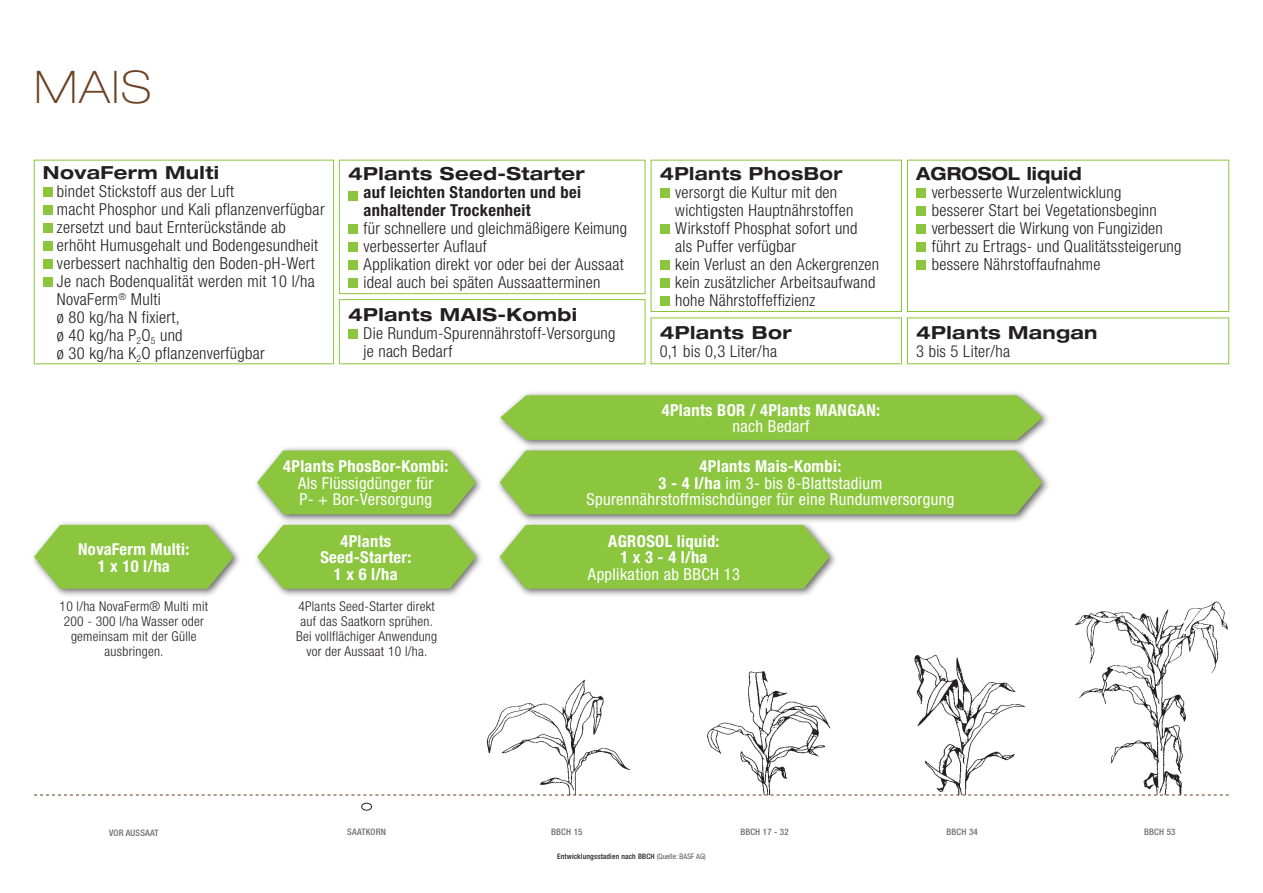
<style>
.page{position:relative;width:1263px;height:893px;background:#fff}
.page>*{position:absolute;margin:0;border:0;box-sizing:border-box;transform-origin:0 0}
.t1{font:100 expanded 45px "Helvetica Neue";color:#6d4122}
.t2{font:700 expanded 18px "Helvetica Neue";letter-spacing:.02em;color:#231f20}
.t3{font:700 expanded 18px "Helvetica Neue";letter-spacing:.02em;color:#231f20;scale:.95 1}
.t4{font:300 condensed 16.5px "Helvetica Neue";letter-spacing:.015em;color:#231f20}
.t5{font:300 condensed 16.5px "Helvetica Neue LT Pro";letter-spacing:.02em;color:#231f20}
.t6{font:condensed 16.5px "Helvetica Neue";letter-spacing:.02em;color:#fff}
.t7{font:700 condensed 16.5px "Helvetica Neue";letter-spacing:.02em;color:#fff}
.t8{font:700 condensed 16.5px "Helvetica Neue";letter-spacing:.02em;color:#231f20}
.t9{font:300 condensed 13.5px "Helvetica Neue";letter-spacing:.02em;color:#231f20}
.t10{font:300 condensed 13.5px "Helvetica Neue LT Pro";letter-spacing:.02em;color:#231f20}
.t11{font:500 condensed 9px "Helvetica Neue";letter-spacing:.02em;color:#6c6d70}
.t12{font:500 condensed 7.5px "Helvetica Neue";letter-spacing:.02em;color:#231f20}
.s1{font-weight:700}
.s2{font-weight:300}
</style>
<div class="page">
<div style="left:651px;top:318px;width:251px;height:46px;border:1px solid #8bc63e"></div>
<div style="left:907px;top:318px;width:322px;height:46px;border:1px solid #8bc63e"></div>
<div style="left:916px;top:188px;width:10px;height:10px;background:#8bc63e"></div>
<div style="left:916px;top:206px;width:10px;height:10px;background:#8bc63e"></div>
<div style="left:916px;top:224px;width:10px;height:10px;background:#8bc63e"></div>
<div style="left:916px;top:242px;width:10px;height:10px;background:#8bc63e"></div>
<div style="left:916px;top:260px;width:10px;height:10px;background:#8bc63e"></div>
<div style="left:907px;top:160px;width:322px;height:152px;border:1px solid #8bc63e"></div>
<div style="left:348px;top:329px;width:10px;height:10px;background:#8bc63e"></div>
<div style="left:339px;top:299px;width:306px;height:65px;border:1px solid #8bc63e"></div>
<img style="left:707px;top:671px;width:124px;height:123px">
<img style="left:1074px;top:601px;width:154px;height:193px">
<img style="left:914px;top:655px;width:111px;height:139px">
<img style="left:486px;top:679px;width:145px;height:115px">
<svg style="left:34px;top:794px;width:1195px;height:1px"></svg>
<div style="left:361px;top:803px;width:11px;height:7px;border:1px solid #231f20;border-radius:50%"></div>
<div style="left:660px;top:188px;width:9px;height:10px;background:#8bc63e"></div>
<div style="left:660px;top:224px;width:9px;height:10px;background:#8bc63e"></div>
<div style="left:660px;top:260px;width:9px;height:10px;background:#8bc63e"></div>
<div style="left:660px;top:278px;width:9px;height:10px;background:#8bc63e"></div>
<div style="left:660px;top:296px;width:9px;height:10px;background:#8bc63e"></div>
<div style="left:651px;top:160px;width:251px;height:152px;border:1px solid #8bc63e"></div>
<div style="left:348px;top:191px;width:10px;height:10px;background:#8bc63e"></div>
<div style="left:348px;top:224px;width:10px;height:10px;background:#8bc63e"></div>
<div style="left:348px;top:242px;width:10px;height:10px;background:#8bc63e"></div>
<div style="left:348px;top:260px;width:10px;height:10px;background:#8bc63e"></div>
<div style="left:348px;top:278px;width:10px;height:10px;background:#8bc63e"></div>
<div style="left:339px;top:160px;width:306px;height:134px;border:1px solid #8bc63e"></div>
<div style="left:43px;top:187px;width:10px;height:10px;background:#8bc63e"></div>
<div style="left:43px;top:205px;width:10px;height:10px;background:#8bc63e"></div>
<div style="left:43px;top:223px;width:10px;height:10px;background:#8bc63e"></div>
<div style="left:43px;top:241px;width:10px;height:10px;background:#8bc63e"></div>
<div style="left:43px;top:259px;width:10px;height:10px;background:#8bc63e"></div>
<div style="left:43px;top:277px;width:10px;height:10px;background:#8bc63e"></div>
<div style="left:34px;top:160px;width:300px;height:204px;border:1px solid #8bc63e"></div>
<div style="left:253px;top:520px;width:232px;height:78px;background:#231f20;opacity:.7"></div>
<svg style="left:257px;top:525px;width:219px;height:64px;background:#96ca52"></svg>
<div style="left:253px;top:445px;width:232px;height:79px;background:#231f20;opacity:.7"></div>
<svg style="left:257px;top:451px;width:219px;height:63px;background:#96ca52"></svg>
<div style="left:495px;top:520px;width:343px;height:78px;background:#231f20;opacity:.7"></div>
<svg style="left:500px;top:525px;width:330px;height:64px;background:#92c84b"></svg>
<div style="left:495px;top:445px;width:556px;height:79px;background:#231f20;opacity:.7"></div>
<div style="left:500px;top:451px;width:542px;height:63px;background:#8bc63e"></div>
<div style="left:496px;top:390px;width:555px;height:59px;background:#231f20;opacity:.7"></div>
<svg style="left:500px;top:395px;width:543px;height:45px;background:#8fc747"></svg>
<div style="left:30px;top:520px;width:212px;height:78px;background:#231f20;opacity:.7"></div>
<svg style="left:34px;top:525px;width:200px;height:64px;background:#97ca54"></svg>
<p class="t1" style="left:34px;top:60px;width:119px">MAIS</p>
<p class="t2" style="left:43px;top:161px;width:178px">NovaFerm Multi</p>
<p class="t5" style="left:57px;top:182px;width:179px">bindet Stickstoff aus der Luft</p>
<p class="t5" style="left:57px;top:200px;width:269px">macht Phosphor und Kali pflanzenverfügbar</p>
<p class="t5" style="left:57px;top:218px;width:230px">zersetzt und baut Ernterückstände ab</p>
<p class="t5" style="left:57px;top:236px;width:263px">erhöht Humusgehalt und Bodengesundheit</p>
<p class="t5" style="left:57px;top:254px;width:259px">verbessert nachhaltig den Boden-pH-Wert</p>
<p class="t5" style="left:57px;top:272px;width:259px">Je nach Bodenqualität werden mit 10 l/ha</p>
<p class="t5" style="left:57px;top:290px;width:105px">NovaFerm<sup>®</sup> Multi</p>
<p class="t5" style="left:57px;top:308px;width:124px">ø 80 kg/ha N fixiert,</p>
<p class="t5" style="left:57px;top:326px;width:127px">ø 40 kg/ha P<sub>2</sub>O<sub>5</sub> und</p>
<p class="t5" style="left:57px;top:344px;width:209px">ø 30 kg/ha K<sub>2</sub>O pflanzenverfügbar</p>
<p class="t2" style="left:348px;top:162px;width:238px">4Plants Seed-Starter</p>
<p class="t8" style="left:364px;top:182px;width:219px">auf leichten Standorten und bei</p>
<p class="t8" style="left:364px;top:200px;width:169px">anhaltender Trockenheit</p>
<p class="t4" style="left:364px;top:219px;width:265px">für schnellere und gleichmäßigere Keimung</p>
<p class="t4" style="left:364px;top:237px;width:125px">verbesserter Auflauf</p>
<p class="t4" style="left:364px;top:255px;width:262px">Applikation direkt vor oder bei der Aussaat</p>
<p class="t4" style="left:364px;top:273px;width:238px">ideal auch bei späten Aussaatterminen</p>
<p class="t2" style="left:348px;top:303px;width:231px">4Plants MAIS-Kombi</p>
<p class="t4" style="left:364px;top:323px;width:253px">Die Rundum-Spurennährstoff-Versorgung</p>
<p class="t4" style="left:364px;top:341px;width:90px">je nach Bedarf</p>
<p class="t2" style="left:660px;top:162px;width:184px">4Plants PhosBor</p>
<p class="t4" style="left:675px;top:183px;width:163px">versorgt die Kultur mit den</p>
<p class="t4" style="left:675px;top:201px;width:180px">wichtigsten Hauptnährstoffen</p>
<p class="t4" style="left:675px;top:219px;width:184px">Wirkstoff Phosphat sofort und</p>
<p class="t4" style="left:675px;top:237px;width:122px">als Puffer verfügbar</p>
<p class="t4" style="left:675px;top:255px;width:205px">kein Verlust an den Ackergrenzen</p>
<p class="t4" style="left:675px;top:273px;width:202px">kein zusätzlicher Arbeitsaufwand</p>
<p class="t4" style="left:675px;top:291px;width:141px">hohe Nährstoffeffizienz</p>
<p class="t2" style="left:660px;top:321px;width:133px">4Plants Bor</p>
<p class="t4" style="left:660px;top:342px;width:119px">0,1 bis 0,3 Liter/ha</p>
<p class="t7" style="left:662px;top:400px;width:220px">4Plants BOR / 4Plants MANGAN:</p>
<p class="t6" style="left:732px;top:417px;width:78px">nach Bedarf</p>
<p class="t3" style="left:916px;top:162px;width:176px">AGROSOL liquid</p>
<p class="t4" style="left:932px;top:183px;width:191px">verbesserte Wurzelentwicklung</p>
<p class="t4" style="left:932px;top:201px;width:226px">besserer Start bei Vegetationsbeginn</p>
<p class="t4" style="left:932px;top:219px;width:233px">verbessert die Wirkung von Fungiziden</p>
<p class="t4" style="left:932px;top:237px;width:251px">führt zu Ertrags- und Qualitätssteigerung</p>
<p class="t4" style="left:932px;top:255px;width:170px">bessere Nährstoffaufnahme</p>
<p class="t2" style="left:916px;top:321px;width:183px">4Plants Mangan</p>
<p class="t4" style="left:916px;top:342px;width:96px">3 bis 5 Liter/ha</p>
<p class="t7" style="left:78px;top:539px;width:113px">NovaFerm Multi:</p>
<p class="t7" style="left:98px;top:556px;width:74px">1 x 10 l/ha</p>
<p class="t10" style="left:60px;top:599px;width:150px">10 l/ha NovaFerm® Multi mit</p>
<p class="t10" style="left:64px;top:614px;width:142px">200 - 300 l/ha Wasser oder</p>
<p class="t10" style="left:71px;top:629px;width:127px">gemeinsam mit der Gülle</p>
<p class="t10" style="left:105px;top:644px;width:60px">ausbringen.</p>
<p class="t11" style="left:109px;top:827px;width:51px">VOR AUSSAAT</p>
<p class="t7" style="left:283px;top:456px;width:167px">4Plants PhosBor-Kombi:</p>
<p class="t6" style="left:298px;top:473px;width:137px">Als Flüssigdünger für</p>
<p class="t6" style="left:300px;top:490px;width:134px">P- + Bor-Versorgung</p>
<p class="t7" style="left:340px;top:531px;width:52px">4Plants</p>
<p class="t7" style="left:320px;top:547px;width:93px">Seed-Starter:</p>
<p class="t7" style="left:334px;top:564px;width:65px">1 x 6 l/ha</p>
<p class="t9" style="left:298px;top:599px;width:138px">4Plants Seed-Starter direkt</p>
<p class="t9" style="left:301px;top:614px;width:134px">auf das Saatkorn sprühen.</p>
<p class="t9" style="left:296px;top:629px;width:143px">Bei vollflächiger Anwendung</p>
<p class="t9" style="left:306px;top:644px;width:122px">vor der Aussaat 10 l/ha.</p>
<p class="t7" style="left:699px;top:456px;width:143px">4Plants Mais-Kombi:</p>
<p class="t6" style="left:658px;top:473px;width:225px"><span class="s1">3 - 4 l/ha</span> im 3- bis 8-Blattstadium</p>
<p class="t6" style="left:586px;top:490px;width:369px">Spurennährstoffmischdünger für eine Rundumversorgung</p>
<p class="t7" style="left:608px;top:531px;width:113px">AGROSOL liquid:</p>
<p class="t7" style="left:620px;top:547px;width:89px">1 x 3 - 4 l/ha</p>
<p class="t6" style="left:588px;top:564px;width:154px">Applikation ab BBCH 13</p>
<p class="t11" style="left:347px;top:827px;width:40px">SAATKORN</p>
<p class="t11" style="left:551px;top:827px;width:33px">BBCH 15</p>
<p class="t11" style="left:740px;top:827px;width:50px">BBCH 17 - 32</p>
<p class="t11" style="left:946px;top:827px;width:33px">BBCH 34</p>
<p class="t11" style="left:1144px;top:827px;width:33px">BBCH 53</p>
<p class="t12" style="left:557px;top:852px;width:150px">Entwicklungsstadien nach BBCH <span class="s2">(Quelle: BASF AG)</span></p>
</div>
